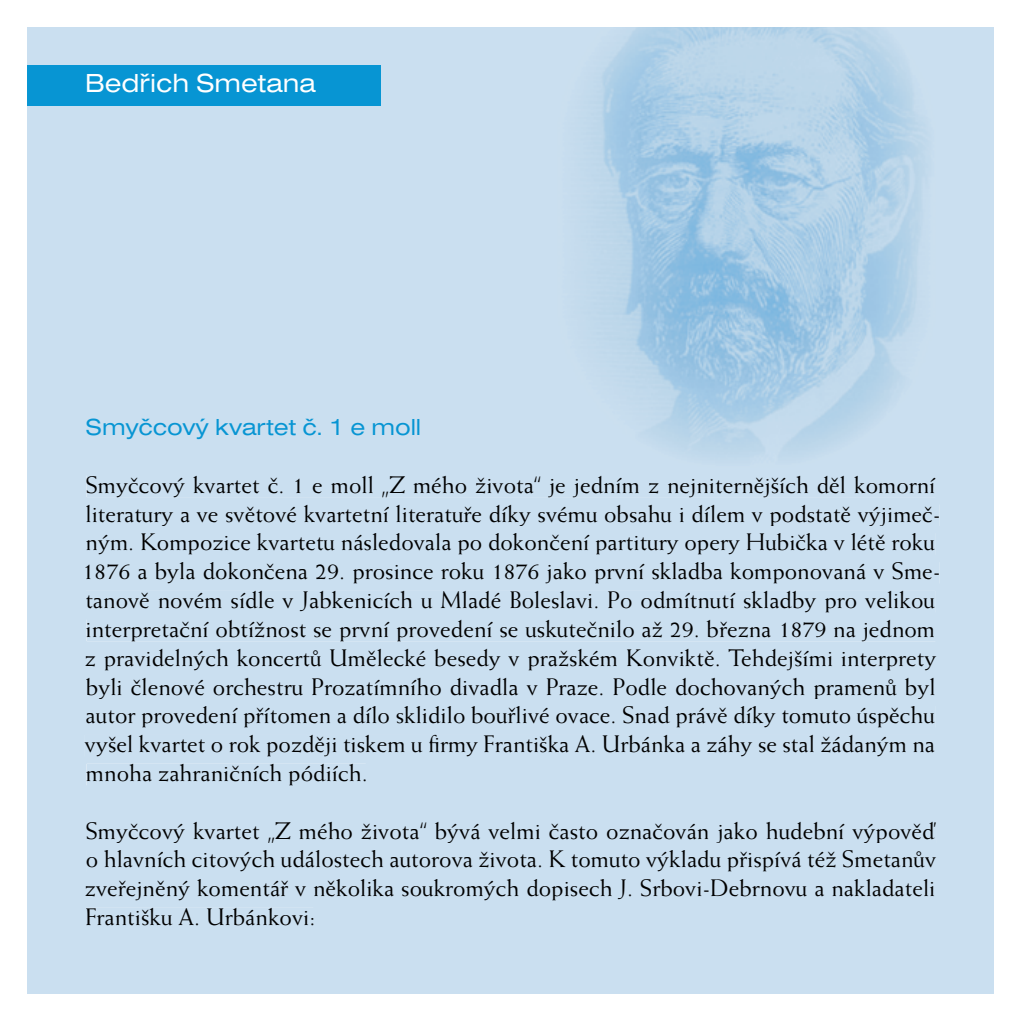
<style>
.page{position:relative;width:1021px;height:1021px;background:#fff}
.page>*{position:absolute;margin:0;border:0;box-sizing:border-box;transform-origin:0 0}
.t1{font:27px "Nimbus Sans DOT Regu Exte";color:#fff}
.t2{font:24px/28.8px "Weiss";color:#000}
.t3{font:24px "Nimbus Sans DOT Regu Exte";color:#0795d3}
</style>
<div class="page">
<div style="left:28px;top:28px;width:964px;height:964px;background:#cadff0"></div>
<div style="left:87px;top:475px;width:848px;height:22px;background:#cadff0"></div>
<div style="left:86px;top:504px;width:853px;height:22px;background:#cadff0"></div>
<div style="left:87px;top:533px;width:848px;height:21px;background:#cadff0"></div>
<div style="left:86px;top:562px;width:853px;height:21px;background:#cadff0"></div>
<div style="left:86px;top:591px;width:849px;height:21px;background:#cadff0"></div>
<div style="left:87px;top:619px;width:848px;height:22px;background:#cadff0"></div>
<div style="left:85px;top:648px;width:851px;height:22px;background:#cadff0"></div>
<div style="left:86px;top:677px;width:849px;height:21px;background:#cadff0"></div>
<div style="left:87px;top:706px;width:848px;height:21px;background:#cadff0"></div>
<div style="left:85px;top:735px;width:850px;height:21px;background:#cadff0"></div>
<div style="left:87px;top:763px;width:278px;height:22px;background:#cadff0"></div>
<div style="left:87px;top:821px;width:849px;height:21px;background:#cadff0"></div>
<div style="left:87px;top:850px;width:849px;height:21px;background:#cadff0"></div>
<div style="left:85px;top:879px;width:850px;height:21px;background:#cadff0"></div>
<div style="left:86px;top:907px;width:227px;height:18px;background:#cadff0"></div>
<div style="left:0;top:65px;width:380px;height:40px;background:#0795d3"></div>
<img style="left:557px;top:28px;width:378px;height:439px">
<p class="t1" style="left:85px;top:68px;width:232px">Bedřich Smetana</p>
<p class="t3" style="left:86px;top:414px;width:337px">Smyčcový kvartet č. 1 e moll</p>
<p class="t2" style="left:82px;top:470px;width:860px">Smyčcový kvartet č. 1 e moll „Z mého života“ je jedním z nejniternějších děl komorní literatury a ve světové kvartetní literatuře díky svému obsahu i dílem v podstatě výjimeč&shy;ným. Kompozice kvartetu následovala po dokončení partitury opery Hubička v létě roku 1876 a byla dokončena 29. prosince roku 1876 jako první skladba komponovaná v Sme&shy;tanově novém sídle v Jabkenicích u Mladé Boleslavi. Po odmítnutí skladby pro velikou interpretační obtížnost se první provedení se uskutečnilo až 29. března 1879 na jednom z pravidelných koncertů Umělecké besedy v pražském Konviktě. Tehdejšími interprety byli členové orchestru Prozatímního divadla v Praze. Podle dochovaných pramenů byl autor provedení přítomen a dílo sklidilo bouřlivé ovace. Snad právě díky tomuto úspěchu vyšel kvartet o rok později tiskem u firmy Františka A. Urbánka a záhy se stal žádaným na mnoha zahraničních pódiích.</p>
<p class="t2" style="left:85px;top:815px;width:852px;text-align:justify">Smyčcový kvartet „Z mého života“ bývá velmi často označován jako hudební výpověď o hlavních citových událostech autorova života. K tomuto výkladu přispívá též Smetanův zveřejněný komentář v několika soukromých dopisech J. Srbovi-Debrnovu a nakladateli Františku A. Urbánkovi:</p>
</div>
